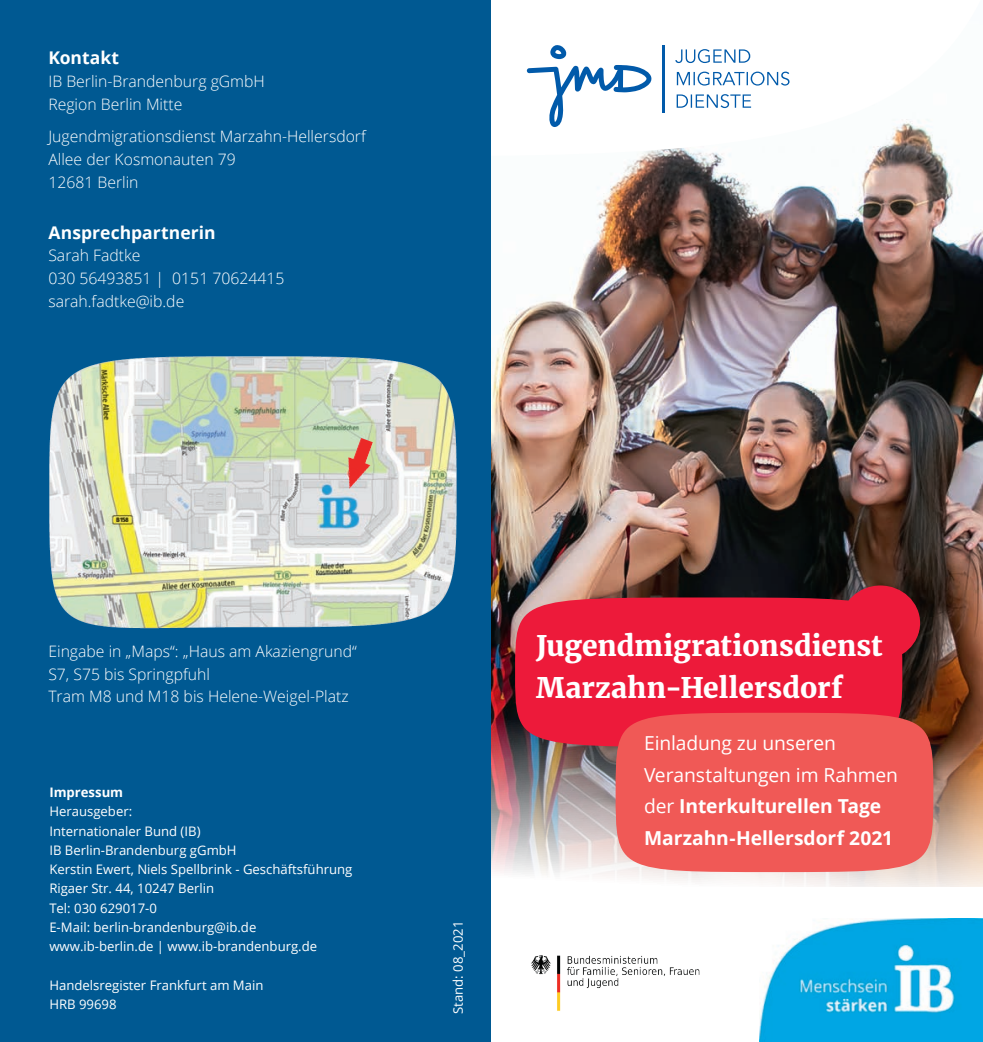
<style>
.page{position:relative;width:983px;height:1042px;background:#fff}
.page>*{position:absolute;margin:0;border:0;box-sizing:border-box;transform-origin:0 0}
.t1{font:900 28px/42px "Merriweather";letter-spacing:.005em;color:#fff}
.t2{font:19.25px/31.5px "Open Sans";letter-spacing:-.005em;color:#fff}
.t3{font:700 17.5px "Open Sans";color:#fff}
.t4{font:300 15.75px/22.8px "Open Sans";color:#fff}
.t5{font:13.12px/19.2px "Open Sans";color:#fff}
.t6{font:700 13.12px "Open Sans";color:#fff}
.s1{font-weight:700}
</style>
<div class="page">
<div style="left:0;top:0;width:491px;height:1042px;background:#005992"></div>
<img style="left:491px;top:156px;width:491px;height:523px">
<img style="left:491px;top:679px;width:491px;height:240px">
<img style="left:49px;top:356px;width:408px;height:273px">
<img style="left:531px;top:955px;width:169px;height:56px">
<div style="left:840px;top:585px;width:79px;height:75px;background:#ed1a3a;border-radius:50%"></div>
<div style="left:515px;top:597px;width:387px;height:150px;background:#ed1a3a;border-radius:50%"></div>
<div style="left:615px;top:713px;width:318px;height:159px;background:#f05956;border-radius:50%"></div>
<img style="left:331px;top:434px;width:51px;height:64px">
<img style="left:759px;top:919px;width:223px;height:123px">
<svg style="left:558px;top:45px;width:387px;height:111px"></svg>
<hr style="left:661px;top:45px;width:3px;height:68px;background:#015aaa">
<svg style="left:676px;top:94px;width:75px;height:14px"></svg>
<svg style="left:676px;top:72px;width:113px;height:14px"></svg>
<svg style="left:675px;top:49px;width:75px;height:14px"></svg>
<svg style="left:526px;top:65px;width:125px;height:62px"></svg>
<svg style="left:550px;top:45px;width:16px;height:14px"></svg>
<h3 class="t3" style="left:48px;top:45px;width:72px">Kontakt</h3>
<p class="t4" style="left:48px;top:69px;width:218px">IB Berlin-Brandenburg gGmbH<br>Region Berlin Mitte</p>
<p class="t4" style="left:48px;top:125px;width:319px">Jugendmigrationsdienst Marzahn-Hellersdorf<br>Allee der Kosmonauten 79<br>12681 Berlin</p>
<h3 class="t3" style="left:48px;top:220px;width:169px">Ansprechpartnerin</h3>
<p class="t4" style="left:48px;top:244px;width:237px">Sarah Fadtke<br>030 56493851 | 0151 70624415 sarah.fadtke@ib.de</p>
<p class="t4" style="left:48px;top:639px;width:310px">Eingabe in „Maps“: „Haus am Akaziengrund“<br>S7, S75 bis Springpfuhl<br>Tram M8 und M18 bis Helene-Weigel-Platz</p>
<p class="t6" style="left:49px;top:783px;width:75px">Impressum</p>
<p class="t5" style="left:49px;top:801px;width:304px">Herausgeber:<br>Internationaler Bund (IB)<br>IB Berlin-Brandenburg gGmbH<br>Kerstin Ewert, Niels Spellbrink - Geschäftsführung<br>Rigaer Str. 44, 10247 Berlin<br>Tel: 030 629017-0<br>E-Mail: berlin-brandenburg@ib.de www.ib-berlin.de | www.ib-brandenburg.de</p>
<p class="t5" style="left:49px;top:975px;width:216px">Handelsregister Frankfurt am Main<br>HRB 99698</p>
<p class="t5" style="left:448px;top:1014px;width:95px;rotate:-90deg">Stand: 08_2021</p>
<h1 class="t1" style="left:536px;top:623px;width:348px">Jugendmigrationsdienst<br>Marzahn-Hellersdorf</h1>
<h2 class="t2" style="left:644px;top:727px;width:255px">Einladung zu unseren<br>Veranstaltungen im Rahmen der <span class="s1">Interkulturellen Tage<br>Marzahn-Hellersdorf 2021</span></h2>
</div>
